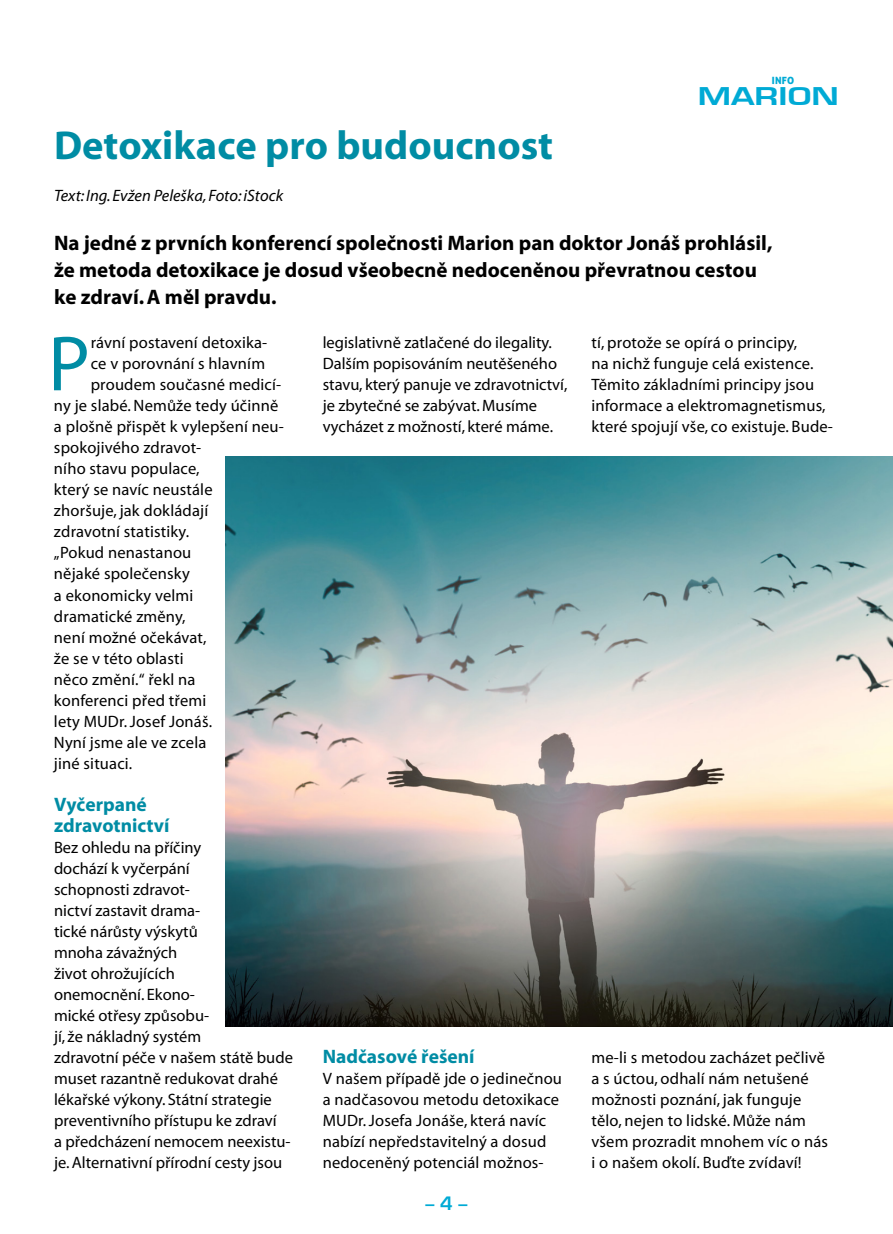
<style>
.page{position:relative;width:893px;height:1234px;background:#fff}
.page>*{position:absolute;margin:0;border:0;box-sizing:border-box;transform-origin:0 0}
.t1{font:78.75px "Myriad CE";color:#008ca4}
.t2{font:700 40.5px "Myriad CE";color:#008ca4}
.t3{font:700 23.85px "Euromode";color:#00aad5;scale:1.39 1}
.t4{font:700 21px/27px "Myriad CE";color:#000}
.t5{font:700 19.5px/21px "Myriad CE";color:#008ca4}
.t6{font:700 18px "Euromode";color:#00aad5}
.t7{font:16.5px/21px "Myriad CE";letter-spacing:.01em;color:#000}
.t8{font:italic 16.5px "Myriad CE";color:#000}
.t9{font:10.05px "Aller Display";color:#00aad5}
</style>
<div class="page">
<img style="left:225px;top:456px;width:668px;height:570px">
<p class="t9" style="left:772px;top:74px;width:24px">INFO</p>
<h2 class="t2" style="left:54px;top:124px;width:501px">Detoxikace pro budoucnost</h2>
<p class="t8" style="left:54px;top:187px;width:231px">Text: Ing. Evžen Peleška, Foto: iStock</p>
<h3 class="t3" style="left:698px;top:82px;width:103px">MARION</h3>
<p class="t4" style="left:54px;top:230px;width:720px">Na jedné z prvních konferencí společnosti Marion pan doktor Jonáš prohlásil, že metoda detoxikace je dosud všeobecně nedoceněnou převratnou cestou ke zdraví. A měl pravdu.</p>
<h1 class="t1" style="left:48px;top:323px;width:43px">P</h1>
<p class="t7" style="left:91px;top:333px;width:178px">rávní postavení detoxika-</p>
<p class="t7" style="left:91px;top:354px;width:176px">ce v porovnání s hlavním</p>
<p class="t7" style="left:91px;top:375px;width:192px">proudem současné medicí-</p>
<p class="t7" style="left:54px;top:396px;width:226px">ny je slabé. Nemůže tedy účinně</p>
<p class="t7" style="left:54px;top:417px;width:231px">a plošně přispět k vylepšení neu-</p>
<p class="t7" style="left:54px;top:438px;width:149px">spokojivého zdravot-</p>
<p class="t7" style="left:54px;top:459px;width:147px">ního stavu populace,</p>
<p class="t7" style="left:54px;top:480px;width:160px">který se navíc neustále</p>
<p class="t7" style="left:54px;top:501px;width:156px">zhoršuje, jak dokládají</p>
<p class="t7" style="left:54px;top:522px;width:137px">zdravotní statistiky.</p>
<p class="t7" style="left:54px;top:543px;width:139px">„Pokud nenastanou</p>
<p class="t7" style="left:54px;top:564px;width:137px">nějaké společensky</p>
<p class="t7" style="left:54px;top:585px;width:141px">a ekonomicky velmi</p>
<p class="t7" style="left:54px;top:606px;width:133px">dramatické změny,</p>
<p class="t7" style="left:54px;top:627px;width:154px">není možné očekávat,</p>
<p class="t7" style="left:54px;top:648px;width:131px">že se v této oblasti</p>
<p class="t7" style="left:54px;top:669px;width:143px">něco změní.“ řekl na</p>
<p class="t7" style="left:54px;top:690px;width:154px">konferenci před třemi</p>
<p class="t7" style="left:54px;top:711px;width:160px">lety MUDr. Josef Jonáš.</p>
<p class="t7" style="left:54px;top:732px;width:154px">Nyní jsme ale ve zcela</p>
<p class="t7" style="left:54px;top:753px;width:80px">jiné situaci.</p>
<p class="t5" style="left:54px;top:794px;width:117px">Vyčerpané zdravotnictví</p>
<p class="t7" style="left:54px;top:837px;width:240px">Bez ohledu na příčiny<br>dochází k vyčerpání<br>schopnosti zdravot-<br>nictví zastavit drama-<br>tické nárůsty výskytů<br>mnoha závažných<br>život ohrožujících<br>onemocnění. Ekono-<br>mické otřesy způsobu-<br>jí, že nákladný systém<br>zdravotní péče v našem státě bude muset razantně redukovat drahé lékařské výkony. Státní strategie preventivního přístupu ke zdraví<br>a předcházení nemocem neexistu&shy;je. Alternativní přírodní cesty jsou</p>
<p class="t7" style="left:323px;top:333px;width:246px">legislativně zatlačené do ilegality.<br>Dalším popisováním neutěšeného stavu, který panuje ve zdravotnictví, je zbytečné se zabývat. Musíme vycházet z možností, které máme.</p>
<p class="t7" style="left:591px;top:333px;width:243px">tí, protože se opírá o principy,<br>na nichž funguje celá existence.<br>Těmito základními principy jsou informace a elektromagnetismus, které spojují vše, co existuje. Bude-</p>
<p class="t5" style="left:323px;top:1046px;width:153px">Nadčasové řešení</p>
<p class="t7" style="left:323px;top:1068px;width:241px">V našem případě jde o jedinečnou a nadčasovou metodu detoxikace<br>MUDr. Josefa Jonáše, která navíc nabízí nepředstavitelný a dosud nedoceněný potenciál možnos-</p>
<p class="t6" style="left:426px;top:1191px;width:43px">– 4 –</p>
<p class="t7" style="left:591px;top:1047px;width:238px">me-li s metodou zacházet pečlivě a s úctou, odhalí nám netušené možnosti poznání, jak funguje tělo, nejen to lidské. Může nám všem prozradit mnohem víc o nás i o našem okolí. Buďte zvídaví!</p>
</div>
